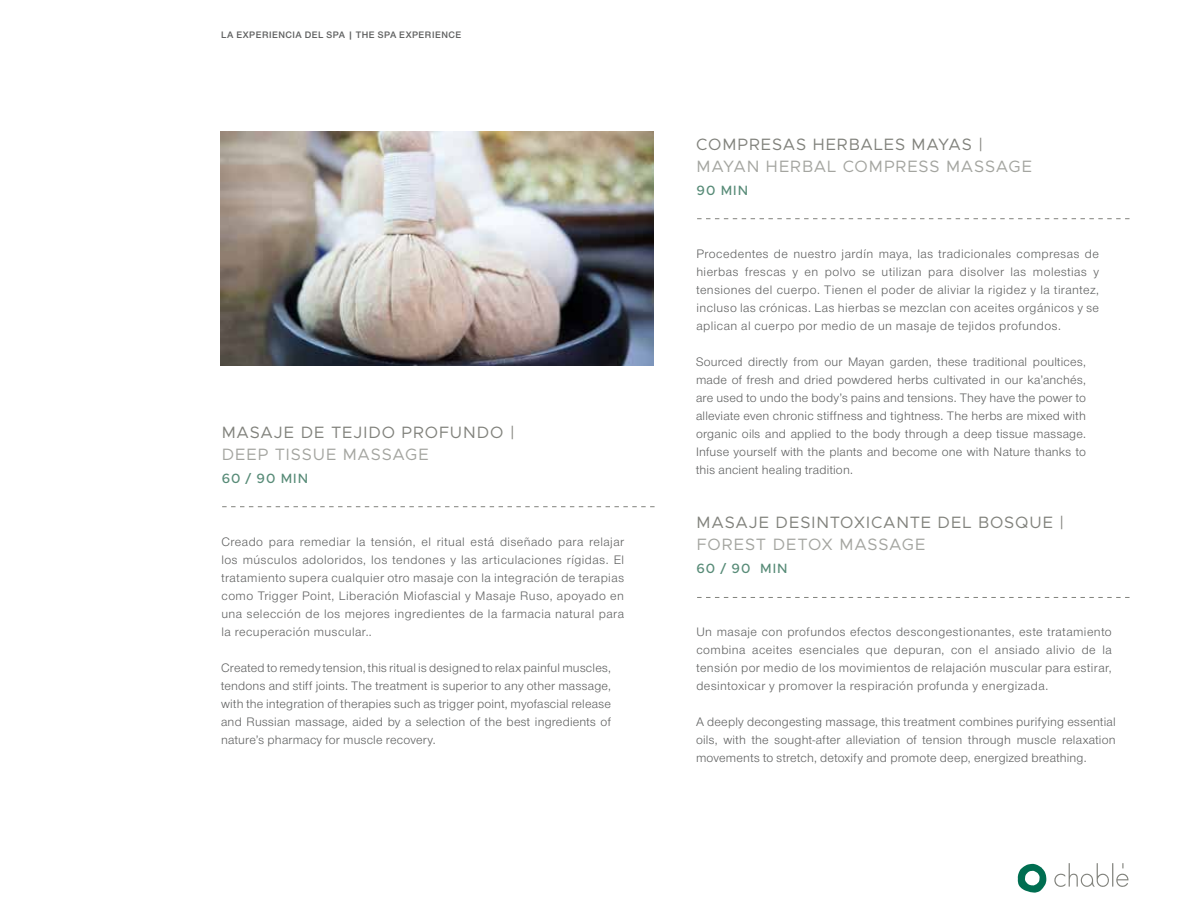
<style>
.page{position:relative;width:1188px;height:918px;background:#fff}
.page>*{position:absolute;margin:0;border:0;box-sizing:border-box;transform-origin:0 0}
.t1{font:16.5px "Metropolis";letter-spacing:.05em;color:#81827c}
.t2{font:16.5px "Metropolis";letter-spacing:.05em;color:#a4a5a0}
.t3{font:500 13.5px "Metropolis";letter-spacing:.07em;color:#578b77}
.t4{font:12.75px/18px "Nimbus San Nov T";letter-spacing:.025em;color:#5f6060;text-align:justify}
.t5{font:9.75px "Nimbus San Nov T Sem Bol";letter-spacing:.05em;color:#5f6060}
</style>
<div class="page">
<svg style="left:1018px;top:864px;width:28px;height:29px"></svg>
<svg style="left:1054px;top:863px;width:75px;height:24px"></svg>
<svg style="left:222px;top:506px;width:433px;height:1px"></svg>
<svg style="left:697px;top:218px;width:433px;height:1px"></svg>
<svg style="left:697px;top:597px;width:433px;height:1px"></svg>
<img style="left:220px;top:132px;width:434px;height:234px">
<p class="t5" style="left:221px;top:29px;width:242px">LA EXPERIENCIA DEL SPA | THE SPA EXPERIENCE</p>
<p class="t1" style="left:222px;top:422px;width:294px">MASAJE DE TEJIDO PROFUNDO |</p>
<p class="t2" style="left:222px;top:444px;width:209px">DEEP TISSUE MASSAGE</p>
<p class="t3" style="left:222px;top:469px;width:88px">60 / 90 MIN</p>
<p class="t4" style="left:221px;top:532px;width:404px">Creado para remediar la tensión, el ritual está diseñado para relajar los músculos adoloridos, los tendones y las articulaciones rígidas. El tratamiento supera cualquier otro masaje con la integración de terapias como Trigger Point, Liberación Miofascial y Masaje Ruso, apoyado en una selección de los mejores ingredientes de la farmacia natural para la recuperación muscular..</p>
<p class="t4" style="left:221px;top:658px;width:391px">Created to remedy tension, this ritual is designed to relax painful muscles, tendons and stiff joints. The treatment is superior to any other massage, with the integration of therapies such as trigger point, myofascial release and Russian massage, aided by a selection of the best ingredients of nature’s pharmacy for muscle recovery.</p>
<p class="t1" style="left:696px;top:134px;width:288px">COMPRESAS HERBALES MAYAS |</p>
<p class="t2" style="left:697px;top:156px;width:337px">MAYAN HERBAL COMPRESS MASSAGE</p>
<p class="t3" style="left:697px;top:181px;width:53px">90 MIN</p>
<p class="t4" style="left:696px;top:244px;width:404px">Procedentes de nuestro jardín maya, las tradicionales compresas de hierbas frescas y en polvo se utilizan para disolver las molestias y tensiones del cuerpo. Tienen el poder de aliviar la rigidez y la tirantez, incluso las crónicas. Las hierbas se mezclan con aceites orgánicos y se aplican al cuerpo por medio de un masaje de tejidos profundos.</p>
<p class="t4" style="left:696px;top:352px;width:391px">Sourced directly from our Mayan garden, these traditional poultices, made of fresh and dried powdered herbs cultivated in our ka’anchés, are used to undo the body’s pains and tensions. They have the power to alleviate even chronic stiffness and tightness. The herbs are mixed with organic oils and applied to the body through a deep tissue massage.<br>Infuse yourself with the plants and become one with Nature thanks to this ancient healing tradition.</p>
<p class="t1" style="left:697px;top:512px;width:369px">MASAJE DESINTOXICANTE DEL BOSQUE |</p>
<p class="t2" style="left:697px;top:534px;width:230px">FOREST DETOX MASSAGE</p>
<p class="t3" style="left:697px;top:559px;width:92px">60 / 90 MIN</p>
<p class="t4" style="left:696px;top:622px;width:417px">Un masaje con profundos efectos descongestionantes, este tratamiento combina aceites esenciales que depuran, con el ansiado alivio de la tensión por medio de los movimientos de relajación muscular para estirar, desintoxicar y promover la respiración profunda y energizada.</p>
<p class="t4" style="left:696px;top:712px;width:421px">A deeply decongesting massage, this treatment combines purifying essential oils, with the sought-after alleviation of tension through muscle relaxation movements to stretch, detoxify and promote deep, energized breathing.</p>
</div>
